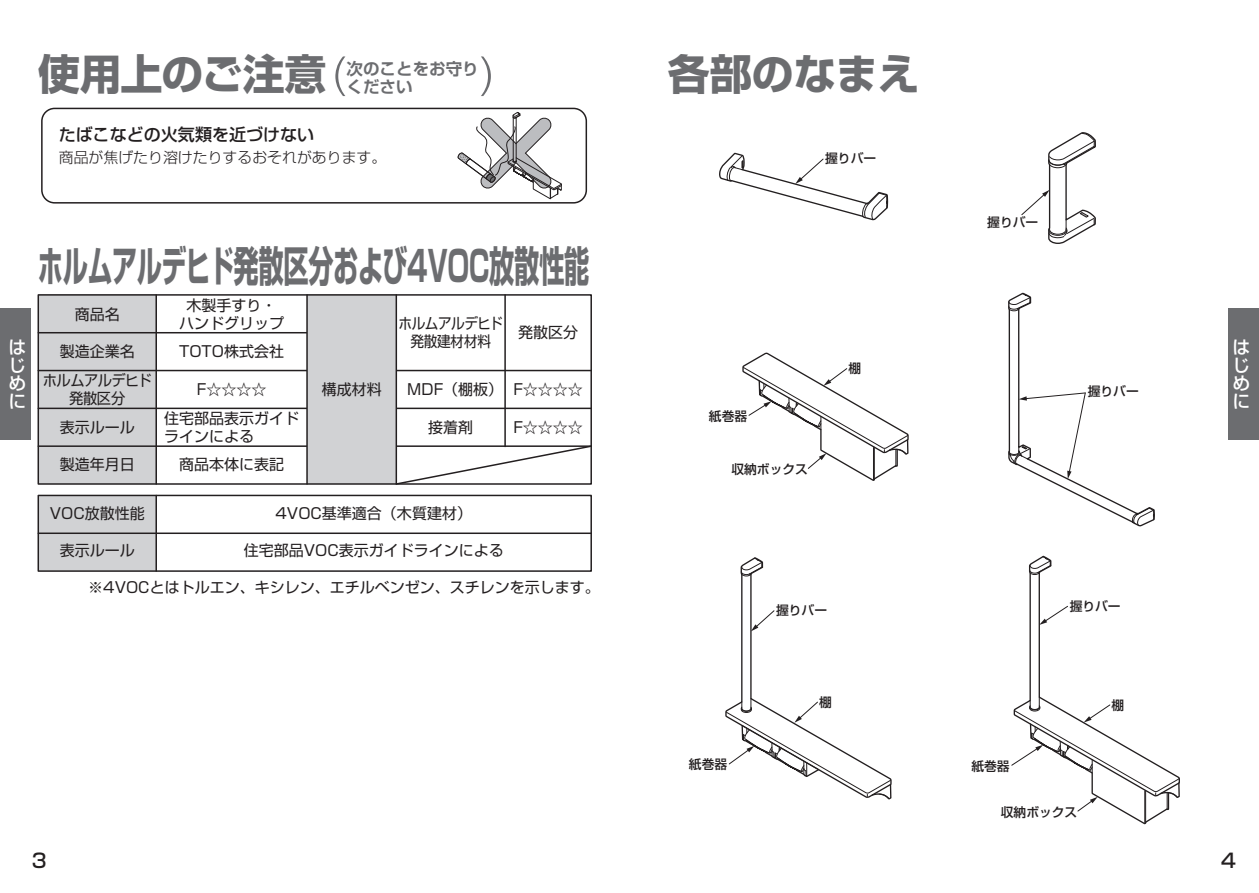
<style>
.page{position:relative;width:1259px;height:893px;background:#fff}
.page>*{position:absolute;margin:0;border:0;box-sizing:border-box;transform-origin:0 0}
.t1{font:700 42px "Shin Go Pro";letter-spacing:-.015em;color:#6c6d70;scale:.6 1}
.t2{font:700 42px "Shin Go Pro";letter-spacing:-.015em;color:#6c6d70}
.t3{font:500 19.5px "Shin Go Pro";color:#231f20}
.t4{font:500 18px/18px "Shin Go Pro";color:#fff;text-align:justify}
.t5{font:500 16.95px "Shin Go Pro";color:#231f20}
.t6{font:700 16.5px/18px "Shin Go Pro De";color:#6c6d70}
.t7{font:15px/18px "Shin Go Pro";color:#231f20;text-align:center}
.t8{font:15px/18px "Shin Go Pro";letter-spacing:-.03em;color:#231f20;text-align:center;scale:.91 1}
.t9{font:15px/18px "Shin Go Pro";letter-spacing:-.03em;color:#231f20;text-align:center;scale:.95 1}
.t10{font:300 14.85px "Shin Go Pro";color:#231f20}
.t11{font:500 12.75px "Shin Go Pro";color:#231f20}
</style>
<div class="page">
<div style="left:1228px;top:308px;width:31px;height:132px;background:#6c6d70"></div>
<svg style="left:719px;top:152px;width:170px;height:69px"></svg>
<svg style="left:1021px;top:132px;width:75px;height:112px"></svg>
<svg style="left:1011px;top:555px;width:169px;height:270px"></svg>
<svg style="left:725px;top:352px;width:184px;height:448px"></svg>
<svg style="left:1008px;top:292px;width:147px;height:235px"></svg>
<div style="left:0;top:308px;width:31px;height:132px;background:#6c6d70"></div>
<div style="left:41px;top:108px;width:546px;height:96px;border:2px solid #231f20;border-radius:13px"></div>
<svg style="left:457px;top:112px;width:105px;height:92px"></svg>
<div style="left:38px;top:495px;width:118px;height:76px;background:#d1d2d4"></div>
<div style="left:38px;top:295px;width:118px;height:189px;background:#d1d2d4"></div>
<hr style="left:38px;top:332px;width:269px;height:1px;background:#231f20">
<hr style="left:38px;top:370px;width:553px;height:1px;background:#231f20">
<hr style="left:38px;top:408px;width:553px;height:1px;background:#231f20">
<hr style="left:38px;top:445px;width:553px;height:2px;background:#231f20">
<div style="left:307px;top:295px;width:89px;height:189px;background:#d1d2d4"></div>
<div style="left:38px;top:294px;width:554px;height:191px;border:2px solid #231f20"></div>
<div style="left:38px;top:495px;width:554px;height:77px;border:2px solid #231f20"></div>
<hr style="left:38px;top:532px;width:553px;height:2px;background:#231f20">
<hr style="left:155px;top:295px;width:2px;height:189px;background:#231f20">
<hr style="left:155px;top:495px;width:2px;height:76px;background:#231f20">
<hr style="left:306px;top:295px;width:2px;height:189px;background:#231f20">
<hr style="left:395px;top:295px;width:2px;height:189px;background:#231f20">
<hr style="left:504px;top:295px;width:2px;height:151px;background:#231f20">
<svg style="left:394px;top:444px;width:198px;height:41px"></svg>
<svg style="left:335px;top:56px;width:10px;height:40px"></svg>
<svg style="left:481px;top:56px;width:10px;height:40px"></svg>
<h1 class="t2" style="left:38px;top:41px;width:290px">使用上のご注意</h1>
<p class="t6" style="left:347px;top:57px;width:133px">次のことをお守りください</p>
<p class="t5" style="left:59px;top:121px;width:257px">たばこなどの火気類を近づけない</p>
<p class="t10" style="left:59px;top:145px;width:329px">商品が焦げたり溶けたりするおそれがあります。</p>
<p class="t4" style="left:9px;top:336px;width:18px">はじめに</p>
<h1 class="t1" style="left:38px;top:233px;width:920px">ホルムアルデヒド発散区分および4VOC放散性能</h1>
<p class="t7" style="left:75px;top:303px;width:46px">商品名</p>
<p class="t7" style="left:60px;top:340px;width:76px">製造企業名</p>
<p class="t7" style="left:179px;top:294px;width:106px">木製手すり・ハンドグリップ</p>
<p class="t7" style="left:179px;top:340px;width:106px">TOTO株式会社</p>
<p class="t8" style="left:398px;top:312px;width:116px">ホルムアルデヒド発散建材材料</p>
<p class="t7" style="left:518px;top:321px;width:61px">発散区分</p>
<p class="t9" style="left:43px;top:369px;width:116px">ホルムアルデヒド発散区分</p>
<p class="t7" style="left:197px;top:378px;width:71px">F☆☆☆☆</p>
<p class="t7" style="left:407px;top:378px;width:177px">MDF（棚板） F☆☆☆☆</p>
<p class="t7" style="left:513px;top:417px;width:71px">F☆☆☆☆</p>
<p class="t7" style="left:322px;top:378px;width:61px">構成材料</p>
<p class="t7" style="left:164px;top:408px;width:136px;text-align:left">住宅部品表示ガイドラインによる</p>
<p class="t7" style="left:428px;top:417px;width:46px">接着剤</p>
<p class="t7" style="left:60px;top:417px;width:76px">表示ルール</p>
<p class="t7" style="left:60px;top:453px;width:76px">製造年月日</p>
<p class="t7" style="left:179px;top:453px;width:106px">商品本体に表記</p>
<p class="t7" style="left:50px;top:503px;width:96px">VOC放散性能</p>
<p class="t7" style="left:60px;top:540px;width:76px">表示ルール</p>
<p class="t7" style="left:275px;top:503px;width:198px">4VOC基準適合（木質建材）</p>
<p class="t7" style="left:244px;top:540px;width:261px">住宅部品VOC表示ガイドラインによる</p>
<p class="t7" style="left:88px;top:576px;width:513px">※4VOCとはトルエン、キシレン、エチルベンゼン、スチレンを示します。</p>
<h2 class="t3" style="left:32px;top:844px;width:16px">3</h2>
<h1 class="t2" style="left:668px;top:41px;width:253px">各部のなまえ</h1>
<p class="t11" style="left:825px;top:148px;width:53px">握りバー</p>
<p class="t11" style="left:709px;top:406px;width:40px">紙巻器</p>
<p class="t11" style="left:731px;top:459px;width:78px">収納ボックス</p>
<p class="t11" style="left:848px;top:357px;width:14px">棚</p>
<p class="t11" style="left:987px;top:212px;width:53px">握りバー</p>
<p class="t11" style="left:1087px;top:380px;width:53px">握りバー</p>
<p class="t11" style="left:776px;top:600px;width:53px">握りバー</p>
<p class="t11" style="left:1069px;top:595px;width:53px">握りバー</p>
<p class="t11" style="left:819px;top:691px;width:14px">棚</p>
<p class="t11" style="left:1111px;top:694px;width:14px">棚</p>
<p class="t11" style="left:689px;top:754px;width:40px">紙巻器</p>
<p class="t11" style="left:971px;top:755px;width:40px">紙巻器</p>
<p class="t11" style="left:1000px;top:802px;width:78px">収納ボックス</p>
<p class="t4" style="left:1232px;top:336px;width:18px">はじめに</p>
<h2 class="t3" style="left:1221px;top:844px;width:16px">4</h2>
</div>
